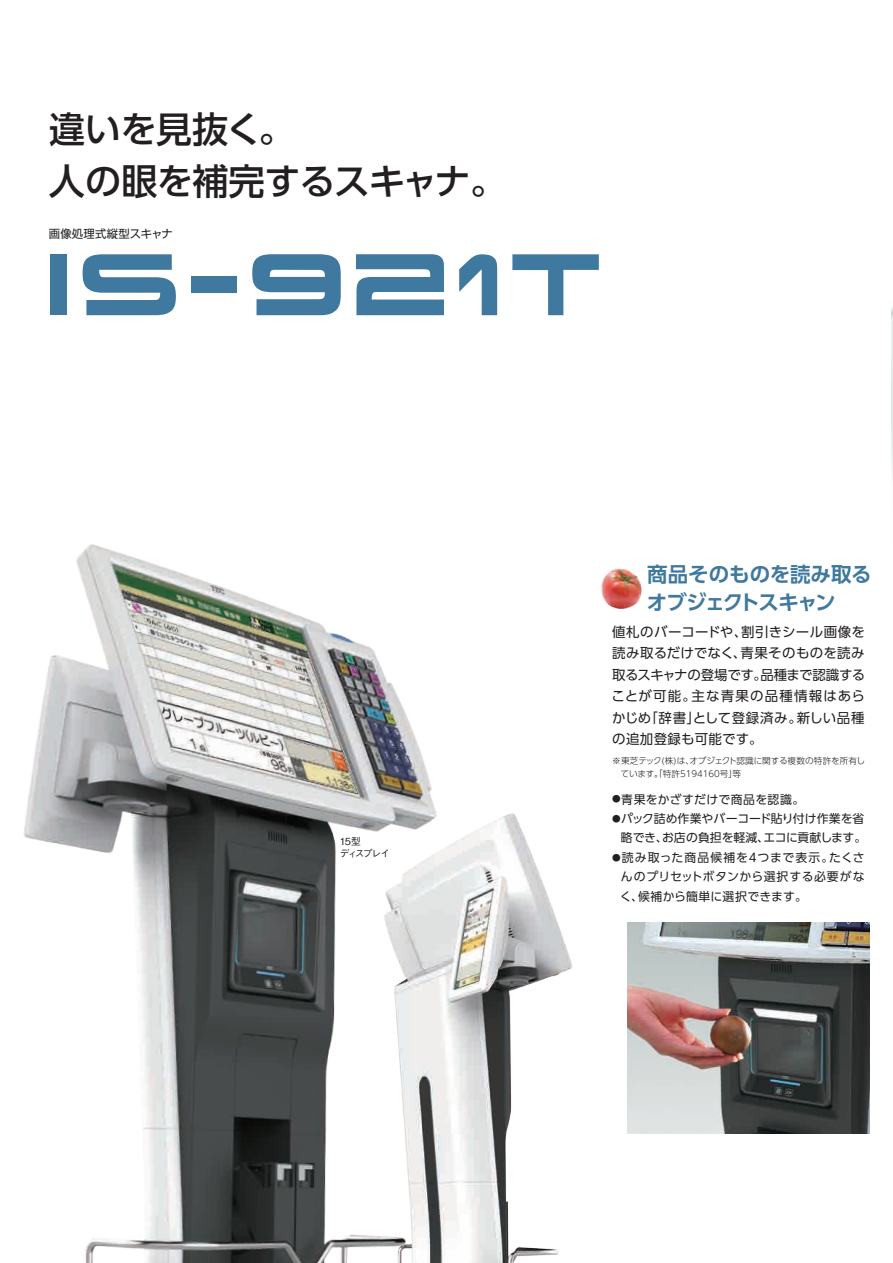
<style>
.page{position:relative;width:893px;height:1263px;background:#fff}
.page>*{position:absolute;margin:0;border:0;box-sizing:border-box;transform-origin:0 0}
.t1{font:500 36.15px/52.5px "UD Shin Go Pro";letter-spacing:-.02em;color:#231f20}
.t2{font:700 20.55px/28px "UD Shin Go Pro De";letter-spacing:-.015em;color:#40799f}
.t3{font:13.5px/21.6px "UD Shin Go Pro";letter-spacing:.015em;color:#231f20}
.t4{font:13.5px "UD Shin Go Pro";letter-spacing:-.02em;color:#231f20}
.t5{font:13.5px "UD Shin Go Pro";letter-spacing:.04em;color:#231f20}
.t6{font:11.85px "UD Shin Go Pro";letter-spacing:.01em;color:#231f20}
.t7{font:11.85px/19.4px "UD Shin Go Pro";letter-spacing:.035em;color:#231f20}
.t8{font:11.85px "UD Shin Go Pro";letter-spacing:.085em;color:#231f20}
.t9{font:11.85px "UD Shin Go Pro";letter-spacing:-.045em;color:#231f20}
.t10{font:11.4px "Shin Go Pr 5";letter-spacing:.025em;color:#231f20}
.t11{font:500 9.75px/11.7px "Gothic BBB Pr 5";letter-spacing:-.13em;color:#231f20}
.t12{font:300 8.7px/12.9px "UD Shin Go Pro";letter-spacing:-.005em;color:#231f20}
.t13{font:8.7px "UD Shin Go Pro";color:#231f20}
</style>
<div class="page">
<img style="left:892px;top:308px;width:1px;height:166px">
<img style="left:519px;top:824px;width:53px;height:432px">
<img style="left:23px;top:544px;width:496px;height:719px">
<img style="left:627px;top:923px;width:242px;height:211px">
<div style="left:50px;top:254px;width:17px;height:61px;background:#40799f"></div>
<svg style="left:83px;top:254px;width:93px;height:61px"></svg>
<div style="left:191px;top:276px;width:46px;height:17px;background:#40799f"></div>
<svg style="left:252px;top:254px;width:89px;height:61px"></svg>
<svg style="left:356px;top:254px;width:88px;height:61px"></svg>
<svg style="left:459px;top:254px;width:38px;height:61px"></svg>
<svg style="left:512px;top:254px;width:87px;height:61px"></svg>
<img style="left:601px;top:568px;width:41px;height:41px">
<h1 class="t1" style="left:49px;top:102px;width:459px">違いを見抜く。<br>人の眼を補完するスキャナ。</h1>
<p class="t10" style="left:49px;top:225px;width:126px">画像処理式縦型スキャナ</p>
<p class="t11" style="left:340px;top:834px;width:52px">15型<br>ディスプレイ</p>
<h2 class="t2" style="left:647px;top:560px;width:226px">商品そのものを読み取るオブジェクトスキャン</h2>
<p class="t3" style="left:740px;top:620px;width:126px;text-indent:-128px">値札のバーコードや、<br>青果そのものを読み</p>
<p class="t3" style="left:741px;top:620px;width:125px">割引きシール画像を</p>
<p class="t3" style="left:612px;top:642px;width:136px">読み取るだけでなく、</p>
<p class="t4" style="left:760px;top:664px;width:106px">品種まで認識する</p>
<p class="t3" style="left:692px;top:663px;width:175px;text-indent:-79px">取るスキャナの登場です。<br>主な青果の品種情報はあら</p>
<p class="t3" style="left:611px;top:685px;width:86px">ことが可能。</p>
<p class="t3" style="left:644px;top:706px;width:57px">「辞書」</p>
<p class="t3" style="left:797px;top:706px;width:69px">新しい品種</p>
<p class="t5" style="left:693px;top:707px;width:110px">として登録済み。</p>
<p class="t3" style="left:612px;top:706px;width:152px">かじめ<br>の追加登録も可能です。</p>
<p class="t12" style="left:690px;top:754px;width:177px">オブジェクト認識に関する複数の特許を所有し</p>
<p class="t12" style="left:621px;top:754px;width:122px;text-indent:-8px">※東芝テック株( は) 、<br>ています。「特許5194160号等」</p>
<p class="t6" style="left:621px;top:789px;width:185px">青果をかざすだけで商品を認識。</p>
<p class="t13" style="left:612px;top:792px;width:10px">●</p>
<p class="t6" style="left:621px;top:809px;width:245px">パック詰め作業やバーコード貼り付け作業を省</p>
<p class="t13" style="left:612px;top:811px;width:10px">●</p>
<p class="t6" style="left:621px;top:828px;width:48px">略でき、</p>
<p class="t6" style="left:662px;top:828px;width:109px">お店の負担を軽減、</p>
<p class="t9" style="left:763px;top:828px;width:104px">エコに貢献します。</p>
<p class="t8" style="left:622px;top:848px;width:213px">読み取った商品候補を４つまで表示。</p>
<p class="t6" style="left:829px;top:848px;width:37px">たくさ</p>
<p class="t13" style="left:612px;top:850px;width:10px">●</p>
<p class="t7" style="left:638px;top:867px;width:228px;text-indent:-17px">んのプリセットボタンから選択する必要がな候補から簡単に選択できます。</p>
<p class="t6" style="left:620px;top:887px;width:25px">く、</p>
</div>
